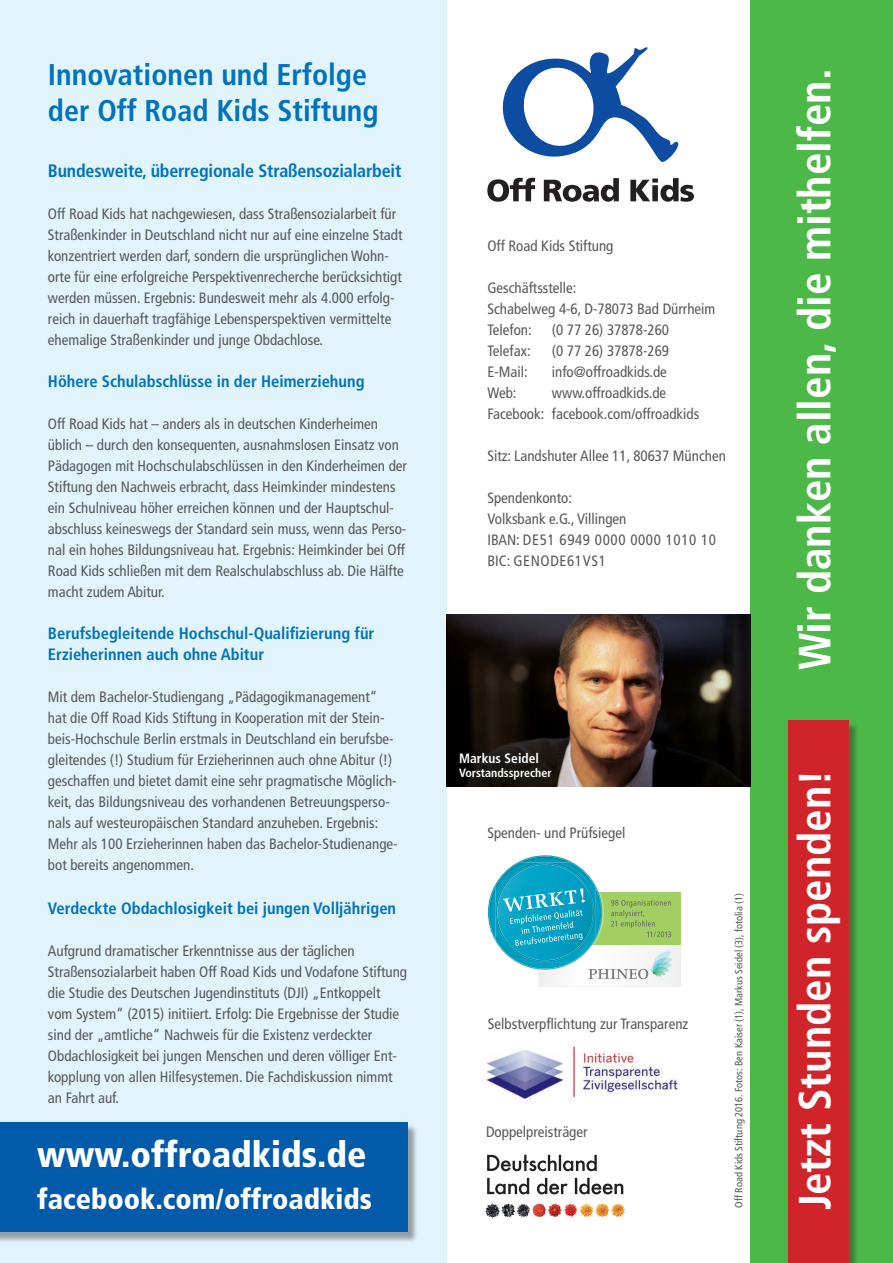
<style>
.page{position:relative;width:893px;height:1263px;background:#fff}
.page>*{position:absolute;margin:0;border:0;box-sizing:border-box;transform-origin:0 0}
.t1{font:700 condensed 45px "Frutiger LT";color:#fff}
.t2{font:900 condensed 36px "Frutiger LT";color:#fff}
.t3{font:700 condensed 30px/36px "Frutiger LT";color:#0073bc}
.t4{font:900 condensed 28.5px "Frutiger LT";color:#fff}
.t5{font:700 condensed 18px "Frutiger LT";letter-spacing:-.01em;color:#0073bc}
.t6{font:700 condensed 16.5px/21px "Frutiger LT";color:#0073bc}
.t7{font:condensed 15px/21px "Frutiger LT";color:#57585a}
.t8{font:700 condensed 13.5px "Frutiger LT";color:#fff}
.t9{font:700 condensed 12px "Frutiger LT";color:#fff}
.t10{font:condensed 10.5px "Frutiger LT";color:#57585a}
</style>
<div class="page">
<div style="left:750px;top:0;width:143px;height:1263px;background:#4cb848"></div>
<div style="left:789px;top:722px;width:70px;height:541px;background:#231f20;opacity:.4"></div>
<div style="left:788px;top:721px;width:60px;height:542px;background:#d1232a"></div>
<div style="left:0;top:0;width:446px;height:1263px;background:#e1f4fc"></div>
<svg style="left:502px;top:47px;width:177px;height:115px"></svg>
<svg style="left:487px;top:178px;width:48px;height:24px"></svg>
<svg style="left:544px;top:178px;width:75px;height:24px"></svg>
<svg style="left:630px;top:178px;width:64px;height:24px"></svg>
<svg style="left:488px;top:855px;width:192px;height:131px"></svg>
<svg style="left:487px;top:1178px;width:136px;height:16px"></svg>
<svg style="left:487px;top:1155px;width:110px;height:16px"></svg>
<svg style="left:580px;top:1204px;width:5px;height:6px"></svg>
<img style="left:486px;top:1046px;width:193px;height:53px">
<div style="left:0;top:1124px;width:418px;height:119px;background:#231f20;opacity:.4"></div>
<div style="left:0;top:1123px;width:407px;height:109px;background:#015aaa"></div>
<img style="left:446px;top:615px;width:304px;height:171px">
<h3 class="t3" style="left:48px;top:57px;width:332px">Innovationen und Erfolge der Off Road Kids Stiftung</h3>
<p class="t5" style="left:48px;top:160px;width:355px">Bundesweite, überregionale Straßensozialarbeit</p>
<p class="t7" style="left:48px;top:204px;width:356px">Off Road Kids hat nachgewiesen, dass Straßensozialarbeit für Straßenkinder in Deutschland nicht nur auf eine einzelne Stadt konzentriert werden darf, sondern die ursprünglichen Wohn&shy;orte für eine erfolgreiche Perspektivenrecherche berücksichtigt werden müssen. Ergebnis: Bundesweit mehr als 4.000 erfolg&shy;reich in dauerhaft tragfähige Lebensperspektiven vermittelte ehemalige Straßenkinder und junge Obdachlose.</p>
<p class="t6" style="left:48px;top:371px;width:318px">Höhere Schulabschlüsse in der Heimerziehung</p>
<p class="t7" style="left:48px;top:414px;width:361px">Off Road Kids hat – anders als in deutschen Kinderheimen üblich – durch den konsequenten, ausnahmslosen Einsatz von Pädagogen mit Hochschulabschlüssen in den Kinderheimen der Stiftung den Nachweis erbracht, dass Heimkinder mindestens ein Schulniveau höher erreichen können und der Hauptschul&shy;abschluss keineswegs der Standard sein muss, wenn das Perso&shy;nal ein hohes Bildungsniveau hat. Ergebnis: Heimkinder bei Off Road Kids schließen mit dem Realschulabschluss ab. Die Hälfte macht zudem Abitur.</p>
<p class="t6" style="left:48px;top:623px;width:328px">Berufsbegleitende Hochschul-Qualifizierung für<br>Erzieherinnen auch ohne Abitur</p>
<p class="t7" style="left:48px;top:687px;width:351px">Mit dem Bachelor-Studiengang „Pädagogikmanagement“ hat die Off Road Kids Stiftung in Kooperation mit der Stein&shy;beis-Hochschule Berlin erstmals in Deutschland ein berufsbe&shy;gleitendes (!) Studium für Erzieherinnen auch ohne Abitur (!) geschaffen und bietet damit eine sehr pragmatische Möglich&shy;keit, das Bildungsniveau des vorhandenen Betreuungsperso&shy;nals auf westeuropäischen Standard anzuheben. Ergebnis:<br>Mehr als 100 Erzieherinnen haben das Bachelor-Studienange&shy;bot bereits angenommen.</p>
<p class="t6" style="left:48px;top:898px;width:350px">Verdeckte Obdachlosigkeit bei jungen Volljährigen</p>
<p class="t7" style="left:48px;top:940px;width:361px">Aufgrund dramatischer Erkenntnisse aus der täglichen Straßensozialarbeit haben Off Road Kids und Vodafone Stiftung die Studie des Deutschen Jugendinstituts (DJI) „Entkoppelt vom System“ (2015) initiiert. Erfolg: Die Ergebnisse der Studie sind der „amtliche“ Nachweis für die Existenz verdeckter Obdachlosigkeit bei jungen Menschen und deren völliger Ent&shy;kopplung von allen Hilfesystemen. Die Fachdiskussion nimmt an Fahrt auf.</p>
<h2 class="t2" style="left:37px;top:1133px;width:331px">www.offroadkids.de</h2>
<h3 class="t4" style="left:37px;top:1182px;width:336px">facebook.com/offroadkids</h3>
<p class="t7" style="left:487px;top:235px;width:128px">Off Road Kids Stiftung</p>
<p class="t7" style="left:487px;top:277px;width:230px">Geschäftsstelle:<br>Schabelweg 4-6, D-78073 Bad Dürrheim<br>Telefon:</p>
<p class="t7" style="left:552px;top:319px;width:119px">(0 77 26) 37878-260</p>
<p class="t7" style="left:487px;top:340px;width:45px">Telefax:</p>
<p class="t7" style="left:552px;top:340px;width:119px">(0 77 26) 37878-269</p>
<p class="t7" style="left:487px;top:361px;width:42px">E-Mail:</p>
<p class="t7" style="left:552px;top:361px;width:117px">info@offroadkids.de</p>
<p class="t7" style="left:487px;top:382px;width:31px">Web:</p>
<p class="t7" style="left:487px;top:382px;width:213px;text-indent:64px">www.offroadkids.de<br>Facebook: facebook.com/offroadkids</p>
<p class="t7" style="left:487px;top:445px;width:240px">Sitz: Landshuter Allee 11, 80637 München</p>
<p class="t7" style="left:487px;top:487px;width:230px">Spendenkonto:<br>Volksbank e.G., Villingen<br>IBAN: DE51 6949 0000 0000 1010 10<br>BIC: GENODE61VS1</p>
<p class="t8" style="left:459px;top:750px;width:81px">Markus Seidel</p>
<p class="t9" style="left:459px;top:766px;width:94px">Vorstandssprecher</p>
<p class="t7" style="left:487px;top:823px;width:139px">Spenden- und Prüfsiegel</p>
<p class="t7" style="left:488px;top:1013px;width:202px">Selbstverpflichtung zur Transparenz</p>
<p class="t7" style="left:486px;top:1121px;width:103px">Doppelpreisträger</p>
<p class="t10" style="left:733px;top:1207px;width:316px;rotate:-90deg">Off Road Kids Stiftung 2016. Fotos: Ben Kaiser (1), Markus Seidel (3), fotolia (1)</p>
<h1 class="t1" style="left:788px;top:670px;width:603px;rotate:-90deg">Wir danken allen, die mithelfen.</h1>
<h1 class="t1" style="left:788px;top:1210px;width:443px;rotate:-90deg">Jetzt Stunden spenden!</h1>
</div>
